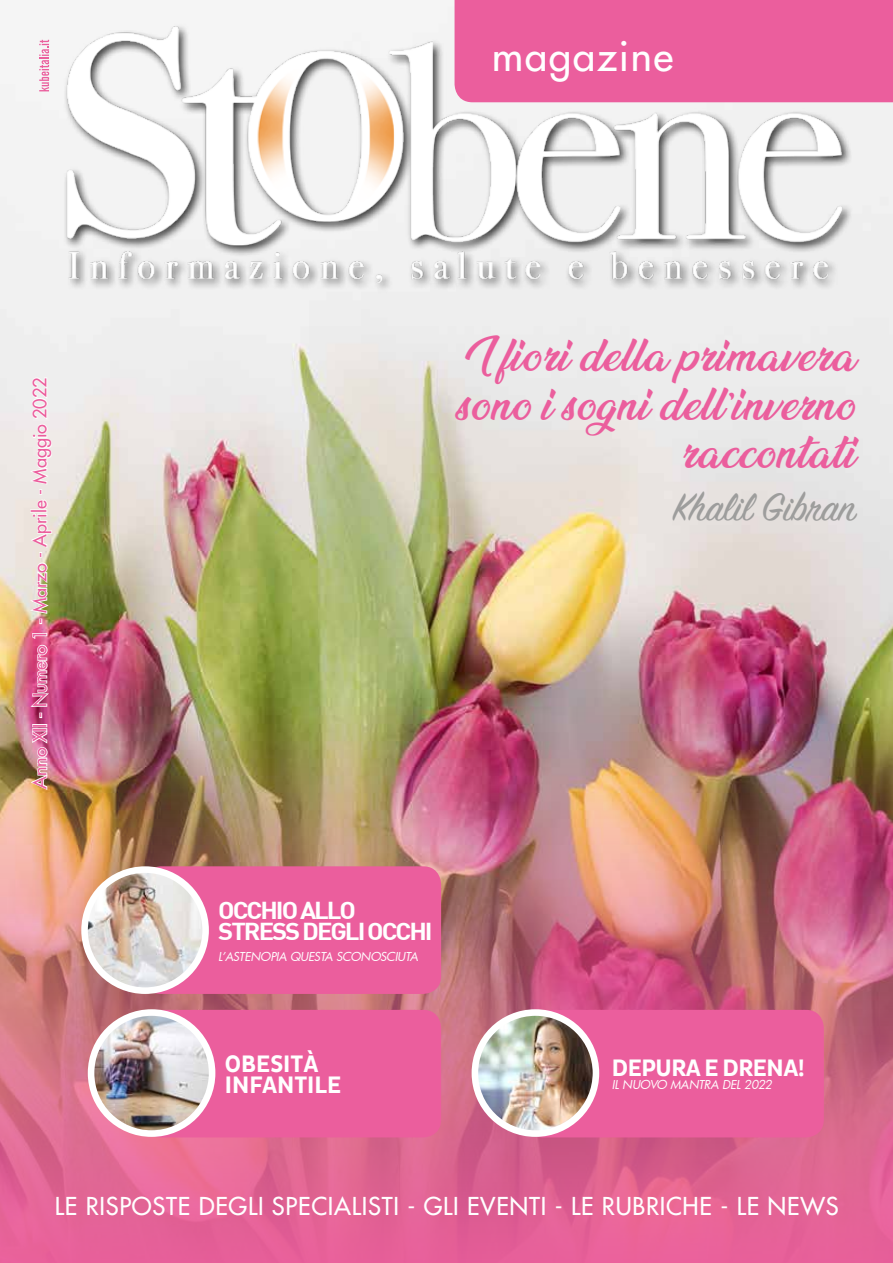
<style>
.page{position:relative;width:893px;height:1263px;background:#fff}
.page>*{position:absolute;margin:0;border:0;box-sizing:border-box;transform-origin:0 0}
.t1{font:43.35px "Sign Painter House Script";color:#9d9d9c}
.t2{font:500 40.5px "Futura Std";letter-spacing:.04em;color:#fff}
.t3{font:900 40.05px/48.4px "Ananda";letter-spacing:.02em;color:#eb5e9d;text-align:right}
.t4{font:500 24px "Futura Std";letter-spacing:.03em;color:#fff}
.t5{font:24px/21px "DIN Bold";letter-spacing:-.08em;color:#fff;scale:1.07 1}
.t6{font:700 condensed 24px/21px "Pluto Sans W01";color:#fff}
.t7{font:700 condensed 24px "Pluto Sans W01";letter-spacing:-.02em;color:#fff}
.t8{font:500 18px "Futura Std";color:#eb5e9d}
.t9{font:italic 12px "Futura";letter-spacing:-.02em;color:#fff}
</style>
<div class="page">
<img style="left:0;top:0;width:893px;height:658px">
<img style="left:0;top:658px;width:893px;height:605px">
<svg style="left:38px;top:40px;width:11px;height:52px"></svg>
<div style="left:63px;top:23px;width:790px;height:271px;background:#000;opacity:.75"></div>
<img style="left:65px;top:24px;width:779px;height:259px">
<svg style="left:29px;top:729px;width:19px;height:62px"></svg>
<div style="left:32px;top:728px;width:15px;height:3px;border:2px solid #fff"></div>
<div style="left:32px;top:724px;width:15px;height:3px;border:2px solid #fff"></div>
<svg style="left:39px;top:713px;width:3px;height:5px"></svg>
<svg style="left:29px;top:632px;width:22px;height:75px"></svg>
<svg style="left:27px;top:376px;width:26px;height:248px"></svg>
<div style="left:143px;top:866px;width:298px;height:128px;background:#eb5e9d;border-radius:18px"></div>
<div style="left:143px;top:1010px;width:298px;height:127px;background:#eb5e9d;border-radius:18px"></div>
<div style="left:526px;top:1010px;width:298px;height:127px;background:#eb5e9d;border-radius:18px"></div>
<img style="left:475px;top:1012px;width:121px;height:121px;border-radius:61px">
<div style="left:472px;top:1009px;width:127px;height:128px;border:7px solid #fff;border-radius:50%"></div>
<img style="left:85px;top:870px;width:121px;height:121px;border-radius:61px">
<div style="left:81px;top:866px;width:128px;height:128px;border:7px solid #fff;border-radius:50%"></div>
<img style="left:91px;top:1012px;width:121px;height:121px;border-radius:61px">
<div style="left:88px;top:1009px;width:127px;height:128px;border:7px solid #fff;border-radius:50%"></div>
<div style="left:455px;top:0;width:438px;height:102px;background:#eb5e9d"></div>
<p class="t8" style="left:29px;top:789px;width:413px;rotate:-90deg">Anno XII - Numero 1 - Marzo - Aprile - Maggio 2022</p>
<h2 class="t2" style="left:492px;top:31px;width:183px">magazine</h2>
<h3 class="t3" style="left:458px;top:333px;width:400px">I fiori della primavera sono i sogni dell’inverno raccontati</h3>
<h1 class="t1" style="left:673px;top:481px;width:184px">Khalil Gibran</h1>
<p class="t5" style="left:218px;top:899px;width:202px">OCCHIO ALLO<br>STRESS DEGLI OCCHI</p>
<p class="t9" style="left:218px;top:949px;width:201px">L’ASTENOPIA QUESTA SCONOSCIUTA</p>
<p class="t6" style="left:225px;top:1053px;width:118px">OBESITÀ<br>INFANTILE</p>
<p class="t7" style="left:612px;top:1054px;width:194px">DEPURA E DRENA!</p>
<p class="t9" style="left:612px;top:1077px;width:161px">IL NUOVO MANTRA DEL 2022</p>
<p class="t4" style="left:55px;top:1191px;width:785px">LE RISPOSTE DEGLI SPECIALISTI - GLI EVENTI - LE RUBRICHE - LE NEWS</p>
</div>
